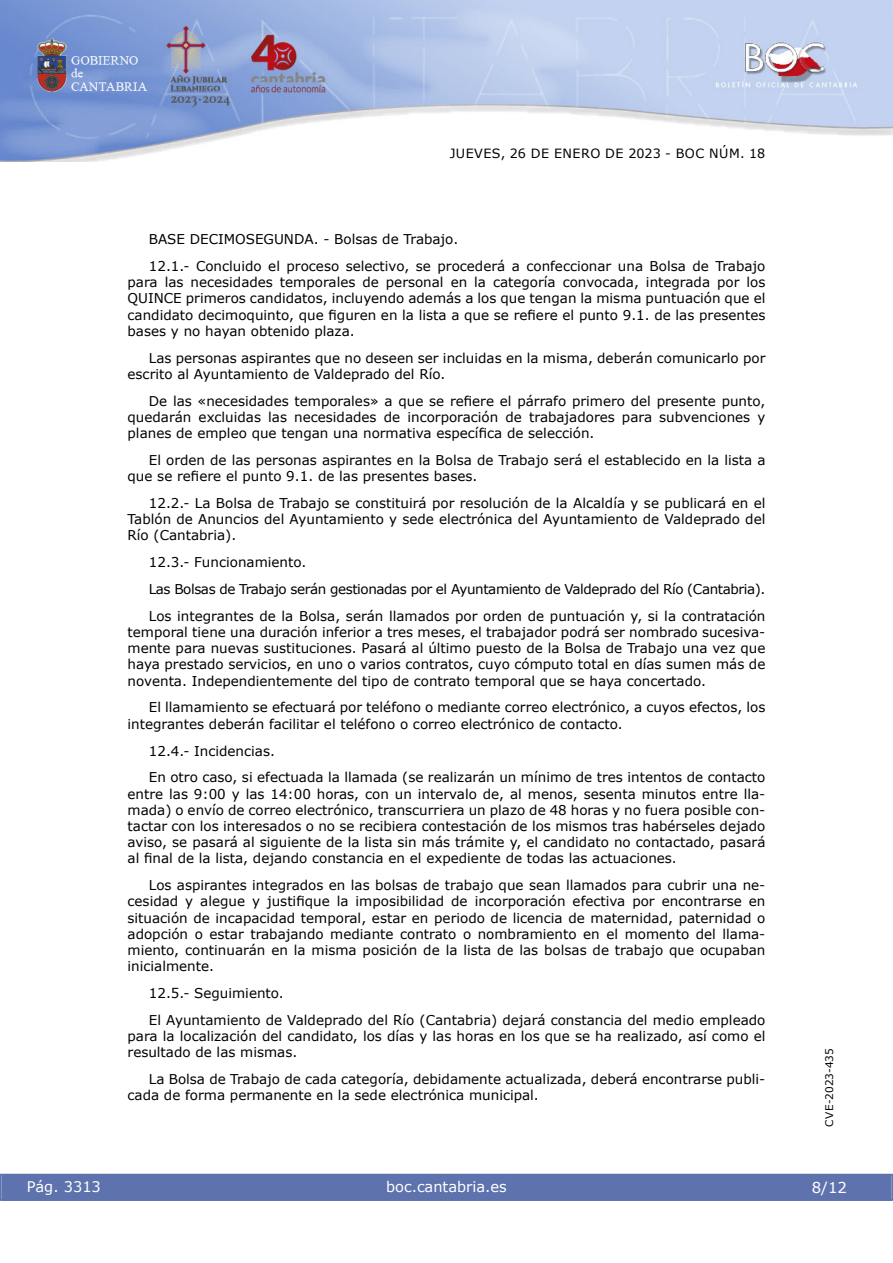
<style>
.page{position:relative;width:893px;height:1263px;background:#fff}
.page>*{position:absolute;margin:0;border:0;box-sizing:border-box;transform-origin:0 0}
.t1{font:15px "Verdana 2";color:#fff}
.t2{font:14.55px "Verdana 2";color:#fff}
.inicio_de_parrafo{font:13.5px/16.2px "Verdana 2";color:#000;text-align:justify}
.inicio_de_parrafo-2{font:13.5px/16.2px "Verdana";color:#000;text-align:justify}
.inicio_de_parrafo-3{font:13.5px "Verdana";letter-spacing:-.03em;color:#000}
.t3{font:12.75px "Verdana 2";letter-spacing:.035em;color:#000}
.t4{font:10.5px "Verdana 2";color:#000}
.s1{font-family:"Verdana"}
.s2{font-family:"Verdana 2"}
</style>
<div class="page">
<img style="left:0;top:0;width:893px;height:161px">
<div style="left:1px;top:1174px;width:890px;height:27px;background:#5e73ae"></div>
<p class="t3" style="left:450px;top:144px;width:317px">JUEVES, 26 DE ENERO DE 2023 - BOC NÚM. 18</p>
<p class="inicio_de_parrafo" style="left:149px;top:231px;width:311px">BASE DECIMOSEGUNDA. - Bolsas de Trabajo.</p>
<p class="inicio_de_parrafo" style="left:128px;top:258px;width:639px;text-indent:21px">12.1.- Concluido el proceso selectivo, se procederá a confeccionar una Bolsa de Trabajo para las necesidades temporales de personal en la categoría convocada, integrada por los QUINCE primeros candidatos, incluyendo además a los que tengan la misma puntuación que el <span class="s1">candidato decimoquinto, que figuren en la lista a que se refiere el punto 9.1. de las presentes </span>bases y no hayan obtenido plaza.</p>
<p class="inicio_de_parrafo" style="left:128px;top:349px;width:639px;text-indent:21px">Las personas aspirantes que no deseen ser incluidas en la misma, deberán comunicarlo por escrito al Ayuntamiento de Valdeprado del Río.</p>
<p class="inicio_de_parrafo-2" style="left:128px;top:393px;width:639px;text-indent:21px">De las «necesidades temporales» a que se refiere el párrafo primero del presente punto, <span class="s2">quedarán excluidas las necesidades de incorporación de trabajadores para subvenciones y </span>planes de empleo que tengan una normativa específica de selección.</p>
<p class="inicio_de_parrafo" style="left:128px;top:452px;width:639px;text-indent:21px">El orden de las personas aspirantes en la Bolsa de Trabajo será el establecido en la lista a <span class="s1">que se refiere el punto 9.1. de las presentes bases.</span></p>
<p class="inicio_de_parrafo" style="left:128px;top:495px;width:639px;text-indent:21px">12.2.- La Bolsa de Trabajo se constituirá por resolución de la Alcaldía y se publicará en el Tablón de Anuncios del Ayuntamiento y sede electrónica del Ayuntamiento de Valdeprado del <span class="s1">Río (Cantabria).</span></p>
<p class="inicio_de_parrafo" style="left:149px;top:554px;width:159px">12.3.- Funcionamiento.</p>
<p class="inicio_de_parrafo-3" style="left:149px;top:580px;width:618px">Las Bolsas de Trabajo serán gestionadas por el Ayuntamiento de Valdeprado del Río (Cantabria).</p>
<p class="inicio_de_parrafo" style="left:128px;top:608px;width:639px;text-indent:21px">Los integrantes de la Bolsa, serán llamados por orden de puntuación y, si la contratación temporal tiene una duración inferior a tres meses, el trabajador podrá ser nombrado sucesiva&shy;mente para nuevas sustituciones. Pasará al último puesto de la Bolsa de Trabajo una vez que haya prestado servicios, en uno o varios contratos, cuyo cómputo total en días sumen más de noventa. Independientemente del tipo de contrato temporal que se haya concertado.</p>
<p class="inicio_de_parrafo" style="left:128px;top:699px;width:639px;text-indent:21px">El llamamiento se efectuará por teléfono o mediante correo electrónico, a cuyos efectos, los integrantes deberán facilitar el teléfono o correo electrónico de contacto.</p>
<p class="inicio_de_parrafo" style="left:149px;top:742px;width:128px">12.4.- Incidencias.</p>
<p class="inicio_de_parrafo-2" style="left:128px;top:769px;width:639px;text-indent:21px">En otro caso, si efectuada la llamada (se realizarán un mínimo de tres intentos de contacto entre las 9:00 y las 14:00 horas, con un intervalo de, al menos, sesenta minutos entre lla&shy;mada) o envío de correo electrónico, transcurriera un plazo de 48 horas y no fuera posible con&shy;<span class="s2">tactar con los interesados o no se recibiera contestación de los mismos tras habérseles dejado aviso, se pasará al siguiente de la lista sin más trámite y, el candidato no contactado, pasará </span>al final de la lista, dejando constancia en el expediente de todas las actuaciones.</p>
<p class="inicio_de_parrafo" style="left:128px;top:877px;width:639px;text-indent:21px">Los aspirantes integrados en las bolsas de trabajo que sean llamados para cubrir una ne&shy;<span class="s1">cesidad y alegue y justifique la imposibilidad de incorporación efectiva por encontrarse en </span>situación de incapacidad temporal, estar en periodo de licencia de maternidad, paternidad o adopción o estar trabajando mediante contrato o nombramiento en el momento del llama&shy;miento, continuarán en la misma posición de la lista de las bolsas de trabajo que ocupaban inicialmente.</p>
<p class="inicio_de_parrafo" style="left:149px;top:985px;width:137px">12.5.- Seguimiento.</p>
<p class="inicio_de_parrafo" style="left:128px;top:1012px;width:639px;text-indent:21px"><span class="s1">El Ayuntamiento de Valdeprado del Río (Cantabria) dejará constancia del medio empleado </span>para la localización del candidato, los días y las horas en los que se ha realizado, así como el resultado de las mismas.</p>
<p class="inicio_de_parrafo" style="left:128px;top:1071px;width:639px;text-indent:21px">La Bolsa de Trabajo de cada categoría, debidamente actualizada, deberá encontrarse publi&shy;cada de forma permanente en la sede electrónica municipal.</p>
<p class="t2" style="left:27px;top:1177px;width:76px">Pág. 3313</p>
<p class="t2" style="left:386px;top:1177px;width:122px">boc.cantabria.es</p>
<p class="t4" style="left:822px;top:1126px;width:80px;rotate:-90deg">CVE-2023-435</p>
<p class="t1" style="left:812px;top:1177px;width:37px">8/12</p>
</div>
